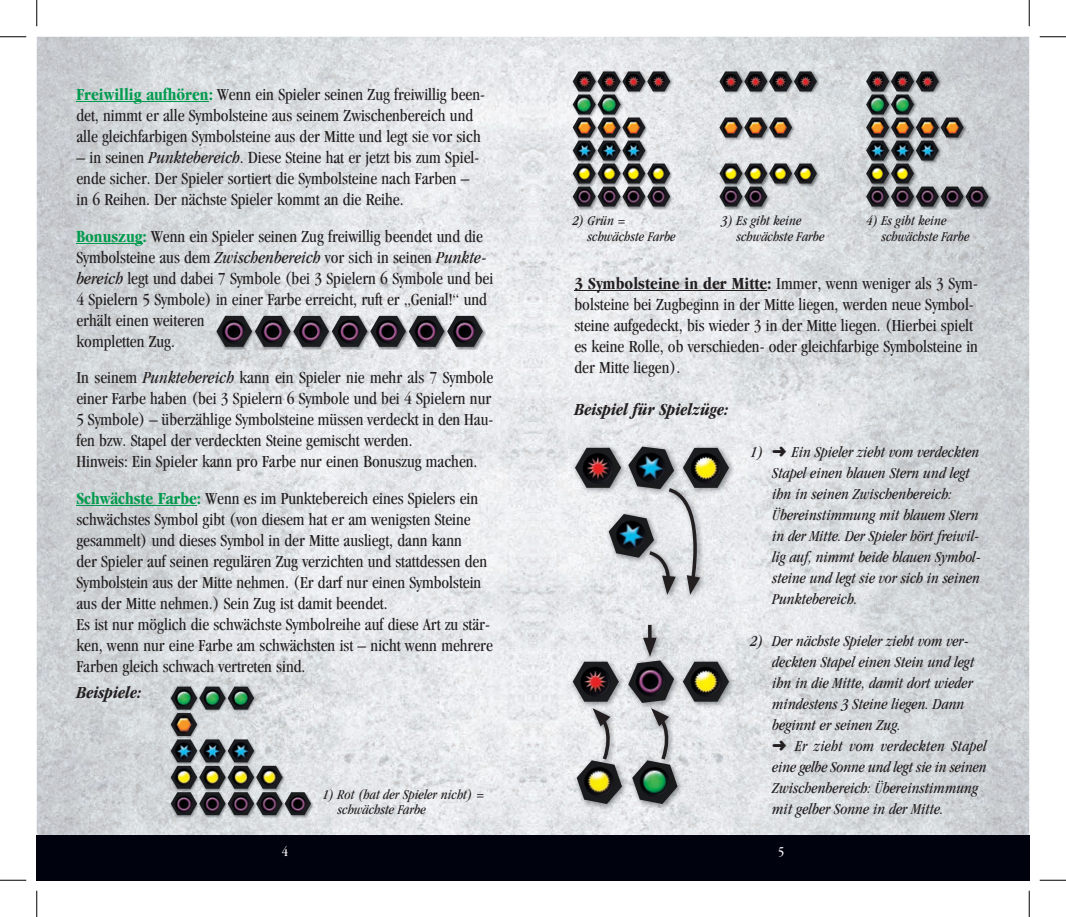
<style>
.page{position:relative;width:1066px;height:917px;background:#fff}
.page>*{position:absolute;margin:0;border:0;box-sizing:border-box;transform-origin:0 0}
.t1{font:condensed 17.5px/21px "Garamond";color:#231f20}
.t2{font:italic 700 condensed 17.5px "ITC Garamond Std";color:#231f20}
.t3{font:italic condensed 15.75px/21px "Garamond";color:#231f20}
.t4{font:italic condensed 14px/15.8px "Garamond";color:#231f20}
.t5{font:condensed 14px "Garamond";color:#fff}
.s1{font-weight:700;color:#009b4e}
.s2{font-style:italic}
.s3{font-weight:700}
</style>
<div class="page">
<img style="left:37px;top:37px;width:992px;height:798px">
<div style="left:37px;top:835px;width:496px;height:45px;background:#00020e"></div>
<div style="left:533px;top:835px;width:496px;height:45px;background:#00020e"></div>
<img style="left:169px;top:685px;width:145px;height:133px">
<img style="left:199px;top:687px;width:27px;height:22px">
<img style="left:171px;top:687px;width:26px;height:22px">
<img style="left:228px;top:687px;width:26px;height:22px">
<img style="left:171px;top:713px;width:26px;height:23px">
<img style="left:199px;top:739px;width:27px;height:23px">
<img style="left:171px;top:739px;width:26px;height:23px">
<img style="left:228px;top:739px;width:26px;height:23px">
<img style="left:199px;top:766px;width:27px;height:23px">
<img style="left:171px;top:766px;width:26px;height:23px">
<img style="left:228px;top:766px;width:26px;height:23px">
<img style="left:256px;top:766px;width:27px;height:23px">
<img style="left:199px;top:792px;width:27px;height:23px">
<img style="left:171px;top:792px;width:26px;height:23px">
<img style="left:228px;top:792px;width:26px;height:23px">
<img style="left:256px;top:792px;width:27px;height:23px">
<img style="left:285px;top:792px;width:26px;height:23px">
<img style="left:571px;top:70px;width:420px;height:140px">
<img style="left:572px;top:71px;width:48px;height:20px">
<img style="left:622px;top:71px;width:23px;height:20px">
<img style="left:647px;top:71px;width:23px;height:20px">
<img style="left:572px;top:94px;width:48px;height:20px">
<img style="left:572px;top:117px;width:48px;height:20px">
<img style="left:622px;top:117px;width:23px;height:20px">
<img style="left:572px;top:140px;width:48px;height:20px">
<img style="left:622px;top:140px;width:23px;height:20px">
<img style="left:744px;top:71px;width:23px;height:20px">
<img style="left:719px;top:71px;width:23px;height:20px">
<img style="left:769px;top:71px;width:23px;height:20px">
<img style="left:794px;top:71px;width:23px;height:20px">
<img style="left:744px;top:117px;width:23px;height:20px">
<img style="left:719px;top:117px;width:23px;height:20px">
<img style="left:769px;top:117px;width:23px;height:20px">
<img style="left:891px;top:71px;width:48px;height:20px">
<img style="left:866px;top:71px;width:23px;height:20px">
<img style="left:891px;top:94px;width:23px;height:20px">
<img style="left:866px;top:94px;width:23px;height:20px">
<img style="left:891px;top:117px;width:72px;height:20px">
<img style="left:866px;top:117px;width:23px;height:20px">
<img style="left:891px;top:140px;width:48px;height:20px">
<img style="left:866px;top:140px;width:23px;height:20px">
<img style="left:572px;top:163px;width:48px;height:20px">
<img style="left:622px;top:163px;width:23px;height:20px">
<img style="left:647px;top:163px;width:23px;height:20px">
<img style="left:744px;top:163px;width:23px;height:20px">
<img style="left:719px;top:163px;width:23px;height:20px">
<img style="left:769px;top:163px;width:23px;height:20px">
<img style="left:794px;top:163px;width:23px;height:20px">
<img style="left:891px;top:163px;width:23px;height:20px">
<img style="left:866px;top:163px;width:23px;height:20px">
<img style="left:572px;top:187px;width:48px;height:20px">
<img style="left:622px;top:187px;width:23px;height:20px">
<img style="left:647px;top:187px;width:23px;height:20px">
<img style="left:744px;top:187px;width:23px;height:20px">
<img style="left:719px;top:187px;width:23px;height:20px">
<img style="left:891px;top:187px;width:72px;height:20px">
<img style="left:866px;top:187px;width:23px;height:20px">
<img style="left:965px;top:187px;width:23px;height:20px">
<img style="left:569px;top:443px;width:167px;height:368px">
<img style="left:628px;top:446px;width:46px;height:43px">
<img style="left:683px;top:448px;width:46px;height:40px">
<img style="left:608px;top:514px;width:41px;height:44px">
<svg style="left:649px;top:488px;width:51px;height:107px;background:#c2c4c6"></svg>
<img style="left:575px;top:448px;width:46px;height:40px">
<img style="left:628px;top:660px;width:46px;height:43px">
<img style="left:572px;top:662px;width:47px;height:40px">
<img style="left:683px;top:662px;width:46px;height:40px">
<img style="left:576px;top:760px;width:46px;height:44px">
<svg style="left:592px;top:708px;width:19px;height:51px"></svg>
<img style="left:632px;top:760px;width:45px;height:44px">
<svg style="left:651px;top:708px;width:18px;height:51px"></svg>
<hr style="left:648px;top:625px;width:3px;height:19px;background:#231f20">
<svg style="left:643px;top:638px;width:13px;height:18px"></svg>
<img style="left:215px;top:314px;width:270px;height:36px">
<img style="left:216px;top:316px;width:36px;height:31px">
<img style="left:255px;top:316px;width:36px;height:31px">
<img style="left:293px;top:316px;width:36px;height:31px">
<img style="left:332px;top:316px;width:35px;height:31px">
<img style="left:370px;top:316px;width:36px;height:31px">
<img style="left:409px;top:316px;width:35px;height:31px">
<img style="left:447px;top:316px;width:36px;height:31px">
<hr style="left:574px;top:290px;width:193px;height:1px;background:#231f20">
<hr style="left:76px;top:101px;width:133px;height:1px;background:#009b4e">
<hr style="left:76px;top:243px;width:67px;height:1px;background:#009b4e">
<hr style="left:76px;top:505px;width:121px;height:1px;background:#009b4e">
<svg style="left:0;top:36px;width:26px;height:1px"></svg>
<svg style="left:1039px;top:36px;width:27px;height:1px"></svg>
<svg style="left:0;top:880px;width:26px;height:1px"></svg>
<svg style="left:1039px;top:880px;width:27px;height:1px"></svg>
<svg style="left:36px;top:0;width:1px;height:26px"></svg>
<svg style="left:36px;top:891px;width:1px;height:26px"></svg>
<svg style="left:1029px;top:0;width:1px;height:26px"></svg>
<svg style="left:1029px;top:891px;width:1px;height:26px"></svg>
<p class="t1" style="left:76px;top:84px;width:410px"><span class="s1">Freiwillig aufhören:</span> Wenn ein Spieler seinen Zug freiwillig been&shy;det, nimmt er alle Symbolsteine aus seinem Zwischenbereich und alle gleichfarbigen Symbolsteine aus der Mitte und legt sie vor sich</p>
<p class="t1" style="left:76px;top:147px;width:404px">– in seinen <span class="s2">Punktebereich</span>. Diese Steine hat er jetzt bis zum Spiel&shy;ende sicher. Der Spieler sortiert die Symbolsteine nach Farben – in 6 Reihen. Der nächste Spieler kommt an die Reihe.</p>
<p class="t1" style="left:76px;top:225px;width:418px"><span class="s1">Bonuszug:</span> Wenn ein Spieler seinen Zug freiwillig beendet und die Symbolsteine aus dem <span class="s2">Zwischenbereich</span> vor sich in seinen <span class="s2">Punkte&shy;bereich</span> legt und dabei 7 Symbole (bei 3 Spielern 6 Symbole und bei 4 Spielern 5 Symbole) in einer Farbe erreicht, ruft er „Genial!“ und erhält einen weiteren<br>kompletten Zug.</p>
<p class="t1" style="left:76px;top:367px;width:418px">In seinem <span class="s2">Punktebereich</span> kann ein Spieler nie mehr als 7 Symbole einer Farbe haben (bei 3 Spielern 6 Symbole und bei 4 Spielern nur 5 Symbole) – überzählige Symbolsteine müssen verdeckt in den Hau&shy;fen bzw. Stapel der verdeckten Steine gemischt werden.<br>Hinweis: Ein Spieler kann pro Farbe nur einen Bonuszug machen.</p>
<p class="t1" style="left:76px;top:488px;width:418px"><span class="s1">Schwächste Farbe:</span> Wenn es im Punktebereich eines Spielers ein schwächstes Symbol gibt (von diesem hat er am wenigsten Steine gesammelt) und dieses Symbol in der Mitte ausliegt, dann kann<br>der Spieler auf seinen regulären Zug verzichten und stattdessen den Symbolstein aus der Mitte nehmen. (Er darf nur einen Symbolstein aus der Mitte nehmen.) Sein Zug ist damit beendet.<br>Es ist nur möglich die schwächste Symbolreihe auf diese Art zu stär&shy;ken, wenn nur eine Farbe am schwächsten ist – nicht wenn mehrere Farben gleich schwach vertreten sind.</p>
<p class="t2" style="left:76px;top:682px;width:66px">Beispiele:</p>
<p class="t4" style="left:337px;top:786px;width:148px;text-indent:-15px">1) Rot (hat der Spieler nicht) = schwächste Farbe</p>
<p class="t4" style="left:587px;top:213px;width:90px;text-indent:-15px">2) Grün = schwächste Farbe</p>
<p class="t4" style="left:736px;top:213px;width:90px;text-indent:-15px">3) Es gibt keine schwächste Farbe</p>
<p class="t4" style="left:881px;top:213px;width:90px;text-indent:-15px">4) Es gibt keine schwächste Farbe</p>
<p class="t1" style="left:574px;top:273px;width:405px"><span class="s3">3 Symbolsteine in der Mitte:</span> Immer, wenn weniger als 3 Sym&shy;bolsteine bei Zugbeginn in der Mitte liegen, werden neue Symbol&shy;steine aufgedeckt, bis wieder 3 in der Mitte liegen. (Hierbei spielt es keine Rolle, ob verschieden- oder gleichfarbige Symbolsteine in der Mitte liegen).</p>
<p class="t2" style="left:574px;top:399px;width:156px">Beispiel für Spielzüge:</p>
<p class="t3" style="left:772px;top:441px;width:210px;text-indent:-22px">1) ➜ Ein Spieler zieht vom verdeckten Stapel einen blauen Stern und legt ihn in seinen Zwischenbereich:<br>Übereinstimmung mit blauem Stern in der Mitte. Der Spieler hört freiwil&shy;lig auf, nimmt beide blauen Symbol&shy;steine und legt sie vor sich in seinen Punktebereich.</p>
<p class="t3" style="left:772px;top:630px;width:216px;text-indent:-22px">2) Der nächste Spieler zieht vom ver&shy;deckten Stapel einen Stein und legt ihn in die Mitte, damit dort wieder mindestens 3 Steine liegen. Dann beginnt er seinen Zug.<br>➜ Er zieht vom verdeckten Stapel eine gelbe Sonne und legt sie in seinen Zwischenbereich: Übereinstimmung mit gelber Sonne in der Mitte.</p>
<p class="t5" style="left:282px;top:844px;width:8px">4</p>
<p class="t5" style="left:778px;top:844px;width:8px">5</p>
</div>
